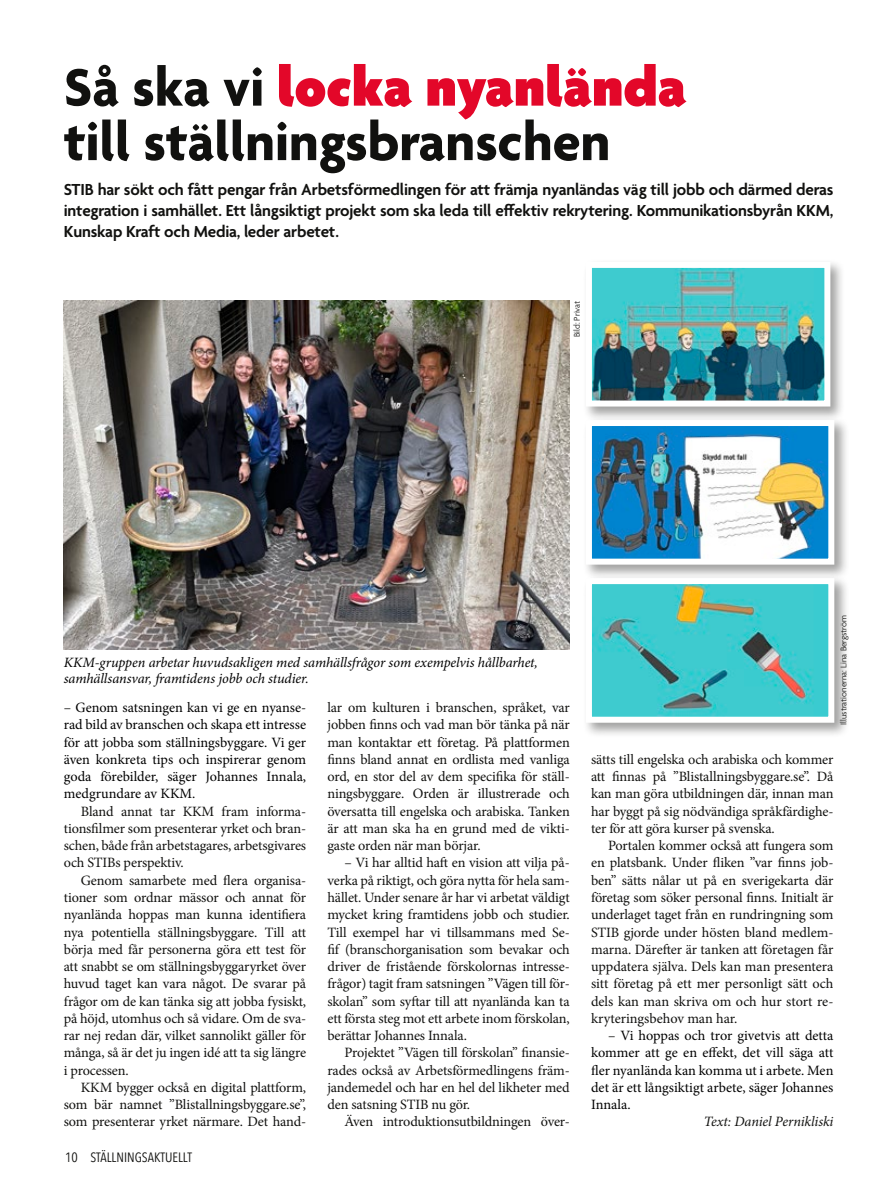
<style>
.page{position:relative;width:893px;height:1191px;background:#fff}
.page>*{position:absolute;margin:0;border:0;box-sizing:border-box;transform-origin:0 0}
.t1{font:900 58.5px "Agenda";color:#e30729}
.t2{font:700 57px "Agenda";color:#11110f}
.t3{font:600 17.25px/21px "Agenda";letter-spacing:-.01em;color:#11110f;text-align:justify}
.t4{font:14.25px/17.2px "Minion Pro";letter-spacing:-.01em;color:#11110f;text-align:justify}
.t5{font:14.25px/17.2px "Minion Pro";color:#000;text-align:justify}
.t6{font:italic 14.25px/16.5px "Minion Pro";letter-spacing:-.005em;color:#000}
.t7{font:italic 14.25px "Minion Pro";letter-spacing:-.01em;color:#11110f}
.t8{font:13.5px "Avenir Next Condensed";color:#11110f}
.t9{font:300 9px "Agenda";color:#11110f}
.s1{font-weight:700;font-size:57px;color:#11110f}
.s2{color:#11110f}
</style>
<div class="page">
<img style="left:64px;top:300px;width:506px;height:349px">
<div style="left:583px;top:259px;width:262px;height:162px;background:#11110f;opacity:.4"></div>
<img style="left:593px;top:269px;width:230px;height:130px">
<div style="left:586px;top:262px;width:244px;height:144px;border:6px solid #fff"></div>
<div style="left:583px;top:417px;width:266px;height:162px;background:#11110f;opacity:.4"></div>
<img style="left:593px;top:427px;width:234px;height:130px">
<div style="left:586px;top:420px;width:248px;height:144px;border:6px solid #fff"></div>
<div style="left:583px;top:575px;width:266px;height:162px;background:#11110f;opacity:.4"></div>
<img style="left:593px;top:585px;width:234px;height:130px">
<div style="left:586px;top:578px;width:248px;height:144px;border:6px solid #fff"></div>
<h1 class="t1" style="left:64px;top:55px;width:624px"><span class="s1">Så ska vi</span> locka nyanlända</h1>
<h2 class="t2" style="left:64px;top:111px;width:548px">till ställningsbranschen</h2>
<p class="t3" style="left:64px;top:180px;width:771px">STIB har sökt och fått pengar från Arbetsförmedlingen för att främja nyanländas väg till jobb och därmed deras integration i samhället. Ett långsiktigt projekt som ska leda till effektiv rekrytering. Kommunikationsbyrån KKM, Kunskap Kraft och Media, leder arbetet.</p>
<p class="t9" style="left:572px;top:337px;width:38px;rotate:-90deg">Bild: Privat</p>
<p class="t6" style="left:64px;top:653px;width:476px">KKM-gruppen arbetar huvudsakligen med samhällsfrågor som exempelvis hållbarhet, samhällsansvar, framtidens jobb och studier.</p>
<p class="t5" style="left:64px;top:699px;width:244px"><span class="s2">–</span> Genom satsningen kan vi ge en nyanse&shy;rad bild av branschen och skapa ett intresse för att jobba som ställningsbyggare. Vi ger även konkreta tips och inspirerar genom goda förebilder, säger Johannes Innala, medgrundare av KKM.</p>
<p class="t4" style="left:64px;top:802px;width:244px;text-indent:17px">Bland annat tar KKM fram informa&shy;tionsfilmer som presenterar yrket och bran&shy;schen, både från arbetstagares, arbetsgivares och STIBs perspektiv.</p>
<p class="t4" style="left:64px;top:871px;width:244px;text-indent:17px">Genom samarbete med flera organisa&shy;tioner som ordnar mässor och annat för nyanlända hoppas man kunna identifiera nya potentiella ställningsbyggare. Till att börja med får personerna göra ett test för att snabbt se om ställningsbyggaryrket över huvud taget kan vara något. De svarar på frågor om de kan tänka sig att jobba fysiskt, på höjd, utomhus och så vidare. Om de sva&shy;rar nej redan där, vilket sannolikt gäller för många, så är det ju ingen idé att ta sig längre i processen.</p>
<p class="t4" style="left:64px;top:1078px;width:244px;text-indent:17px">KKM bygger också en digital plattform, som bär namnet ”Blistallningsbyggare.se”, som presenterar yrket närmare. Det hand-</p>
<p class="t8" style="left:65px;top:1145px;width:128px">10 STÄLLNINGSAKTUELLT</p>
<p class="t4" style="left:327px;top:699px;width:244px">lar om kulturen i branschen, språket, var jobben finns och vad man bör tänka på när man kontaktar ett företag. På plattformen finns bland annat en ordlista med vanliga ord, en stor del av dem specifika för ställ&shy;ningsbyggare. Orden är illustrerade och översatta till engelska och arabiska. Tanken är att man ska ha en grund med de vikti&shy;gaste orden när man börjar.</p>
<p class="t4" style="left:327px;top:854px;width:244px;text-indent:17px">– Vi har alltid haft en vision att vilja på&shy;verka på riktigt, och göra nytta för hela sam&shy;hället. Under senare år har vi arbetat väldigt mycket kring framtidens jobb och studier.<br>Till exempel har vi tillsammans med Se&shy;fif (branschorganisation som bevakar och driver de fristående förskolornas intresse&shy;frågor) tagit fram satsningen ”Vägen till för&shy;skolan” som syftar till att nyanlända kan ta ett första steg mot ett arbete inom förskolan, berättar Johannes Innala.</p>
<p class="t4" style="left:327px;top:1044px;width:244px;text-indent:17px">Projektet ”Vägen till förskolan” finansie&shy;rades också av Arbetsförmedlingens främ&shy;jandemedel och har en hel del likheter med den satsning STIB nu gör.</p>
<p class="t4" style="left:344px;top:1113px;width:227px">Även introduktionsutbildningen över-</p>
<p class="t9" style="left:839px;top:725px;width:111px;rotate:-90deg">Illustrationerna: Lina Bergström</p>
<p class="t4" style="left:591px;top:750px;width:244px">sätts till engelska och arabiska och kommer att finnas på ”Blistallningsbyggare.se”. Då kan man göra utbildningen där, innan man har byggt på sig nödvändiga språkfärdighe&shy;ter för att göra kurser på svenska.</p>
<p class="t4" style="left:591px;top:837px;width:244px;text-indent:17px">Portalen kommer också att fungera som en platsbank. Under fliken ”var finns job&shy;ben” sätts nålar ut på en sverigekarta där företag som söker personal finns. Initialt är underlaget taget från en rundringning som STIB gjorde under hösten bland medlem&shy;marna. Därefter är tanken att företagen får uppdatera själva. Dels kan man presentera sitt företag på ett mer personligt sätt och dels kan man skriva om och hur stort re&shy;kryteringsbehov man har.</p>
<p class="t5" style="left:591px;top:1027px;width:244px;text-indent:17px"><span class="s2">–</span> Vi hoppas och tror givetvis att detta kommer att ge en effekt, det vill säga att fler nyanlända kan komma ut i arbete. Men det är ett långsiktigt arbete, säger Johannes Innala.</p>
<p class="t7" style="left:704px;top:1112px;width:131px">Text: Daniel Pernikliski</p>
</div>
